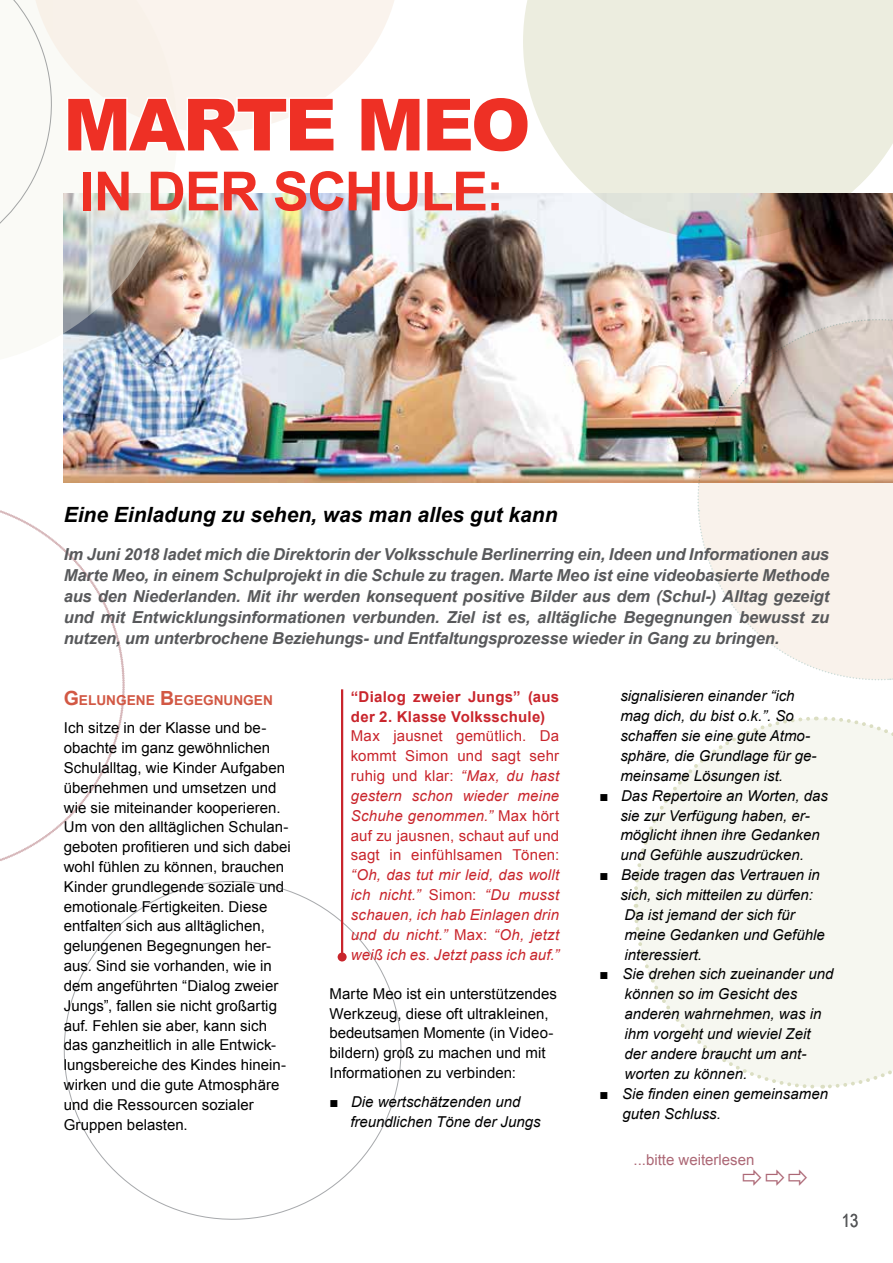
<style>
.page{position:relative;width:893px;height:1263px;background:#fff}
.page>*{position:absolute;margin:0;border:0;box-sizing:border-box;transform-origin:0 0}
.t1{font:900 72px "Arial";letter-spacing:-.04em;color:#ee3025}
.t2{font:700 54px "Arial";letter-spacing:-.03em;color:#ee3025}
.t3{font:italic 700 21px "Arial";color:#000}
.t4{font:18px "Arial Narrow";color:#58595b}
.t5{font:italic 700 16.5px/21px "Arial";letter-spacing:-.01em;color:#58595b;text-align:justify}
.t6{font:15px/19.8px "Arial";letter-spacing:.005em;color:#000}
.t7{font:italic 15px/19.8px "Arial";color:#000}
.t8{font:15px/19.8px "Arial";letter-spacing:.01em;color:#c9252c;text-align:justify}
.t9{font:italic 15px/19.8px "Arial";letter-spacing:.015em;color:#c9252c;text-align:justify}
.t10{font:700 15px/19.8px "Arial";letter-spacing:.015em;color:#c9252c}
.t11{font:15px "Arial";color:#ac6775}
.t12{font:700 13.65px "Arial";color:#d25844}
.s1{font-size:19.5px}
.s2{font-style:italic}
.s3{font-style:normal}
</style>
<div class="page">
<img style="left:64px;top:194px;width:829px;height:289px">
<svg style="left:523px;top:0;width:370px;height:240px;background:#deded3"></svg>
<svg style="left:63px;top:880px;width:339px;height:340px"></svg>
<svg style="left:0;top:510px;width:125px;height:351px"></svg>
<svg style="left:633px;top:716px;width:260px;height:373px"></svg>
<img style="left:63px;top:193px;width:114px;height:174px">
<svg style="left:53px;top:0;width:341px;height:89px;background:#f9f3ed"></svg>
<img style="left:693px;top:315px;width:200px;height:366px">
<svg style="left:65px;top:87px;width:271px;height:45px"></svg>
<svg style="left:359px;top:87px;width:172px;height:67px"></svg>
<svg style="left:0;top:0;width:53px;height:224px"></svg>
<hr style="left:341px;top:689px;width:2px;height:268px;background:#c9252c">
<div style="left:338px;top:952px;width:9px;height:9px;background:#c9252c;border-radius:50%"></div>
<h1 class="t1" style="left:63px;top:72px;width:469px">MARTE MEO</h1>
<h2 class="t2" style="left:79px;top:156px;width:426px">in der Schule:</h2>
<h3 class="t3" style="left:64px;top:501px;width:495px">Eine Einladung zu sehen, was man alles gut kann</h3>
<p class="t5" style="left:64px;top:544px;width:767px">Im Juni 2018 ladet mich die Direktorin der Volksschule Berlinerring ein, Ideen und Informationen aus Marte Meo, in einem Schulprojekt in die Schule zu tragen. Marte Meo ist eine videobasierte Methode aus den Niederlanden. Mit ihr werden konsequent positive Bilder aus dem (Schul-) Alltag gezeigt und mit Entwicklungsinformationen verbunden. Ziel ist es, alltägliche Begegnungen bewusst zu nutzen, um unterbrochene Beziehungs- und Entfaltungsprozesse wieder in Gang zu bringen.</p>
<p class="t12" style="left:64px;top:691px;width:211px"><span class="s1">G</span>ELUNGENE <span class="s1">B</span>EGEGNUNGEN</p>
<p class="t6" style="left:64px;top:718px;width:229px">Ich sitze in der Klasse und be&shy;obachte im ganz gewöhnlichen<br>Schulalltag, wie Kinder Aufgaben übernehmen und umsetzen und wie sie miteinander kooperieren.<br>Um von den alltäglichen Schulan&shy;geboten profitieren und sich dabei wohl fühlen zu können, brauchen<br>Kinder grundlegende soziale und emotionale Fertigkeiten. Diese entfalten sich aus alltäglichen, gelungenen Begegnungen her&shy;aus. Sind sie vorhanden, wie in dem angeführten “Dialog zweier<br>Jungs”, fallen sie nicht großartig auf. Fehlen sie aber, kann sich das ganzheitlich in alle Entwick&shy;lungsbereiche des Kindes hinein&shy;wirken und die gute Atmosphäre und die Ressourcen sozialer<br>Gruppen belasten.</p>
<p class="t10" style="left:351px;top:687px;width:210px">“Dialog zweier Jungs” (aus der 2. Klasse Volksschule)</p>
<p class="t8" style="left:351px;top:726px;width:210px">Max jausnet gemütlich. Da kommt Simon und sagt sehr ruhig und klar: <span class="s2">“Max, du hast gestern schon wieder meine Schuhe genommen.”</span> Max hört auf zu jausnen, schaut auf und sagt in einfühlsamen Tönen:</p>
<p class="t9" style="left:351px;top:865px;width:210px">“Oh, das tut mir leid, das wollt ich nicht.” <span class="s3">Simon:</span> “Du musst schauen, ich hab Einlagen drin und du nicht.” <span class="s3">Max:</span> “Oh, jetzt weiß ich es. Jetzt pass ich auf.”</p>
<p class="t6" style="left:330px;top:984px;width:229px">Marte Meo ist ein unterstützendes<br>Werkzeug, diese oft ultrakleinen, bedeutsamen Momente (in Video&shy;bildern) groß zu machen und mit<br>Informationen zu verbinden:</p>
<p class="t7" style="left:350px;top:1092px;width:192px;text-indent:-21px"><span class="s3">■</span> Die wertschätzenden und freundlichen Töne der Jungs</p>
<p class="t7" style="left:620px;top:686px;width:197px">signalisieren einander “ich mag dich, du bist o.k.”. So schaffen sie eine gute Atmo&shy;sphäre, die Grundlage für ge&shy;meinsame Lösungen ist.</p>
<p class="t7" style="left:620px;top:786px;width:209px;text-indent:-21px"><span class="s3">■</span> Das Repertoire an Worten, das sie zur Verfügung haben, er&shy;möglicht ihnen ihre Gedanken und Gefühle auszudrücken.</p>
<p class="t7" style="left:620px;top:865px;width:206px;text-indent:-21px"><span class="s3">■</span> Beide tragen das Vertrauen in sich, sich mitteilen zu dürfen:<br>Da ist jemand der sich für meine Gedanken und Gefühle interessiert.</p>
<p class="t7" style="left:625px;top:964px;width:210px;text-indent:-25px"><span class="s3">■</span> Sie drehen sich zueinander und können so im Gesicht des anderen wahrnehmen, was in ihm vorgeht und wieviel Zeit der andere braucht um ant&shy;worten zu können.</p>
<p class="t7" style="left:622px;top:1084px;width:207px;text-indent:-23px"><span class="s3">■</span> Sie finden einen gemeinsamen guten Schluss.</p>
<p class="t11" style="left:634px;top:1150px;width:122px">...bitte weiterlesen</p>
<p class="t4" style="left:842px;top:1207px;width:18px">13</p>
</div>
